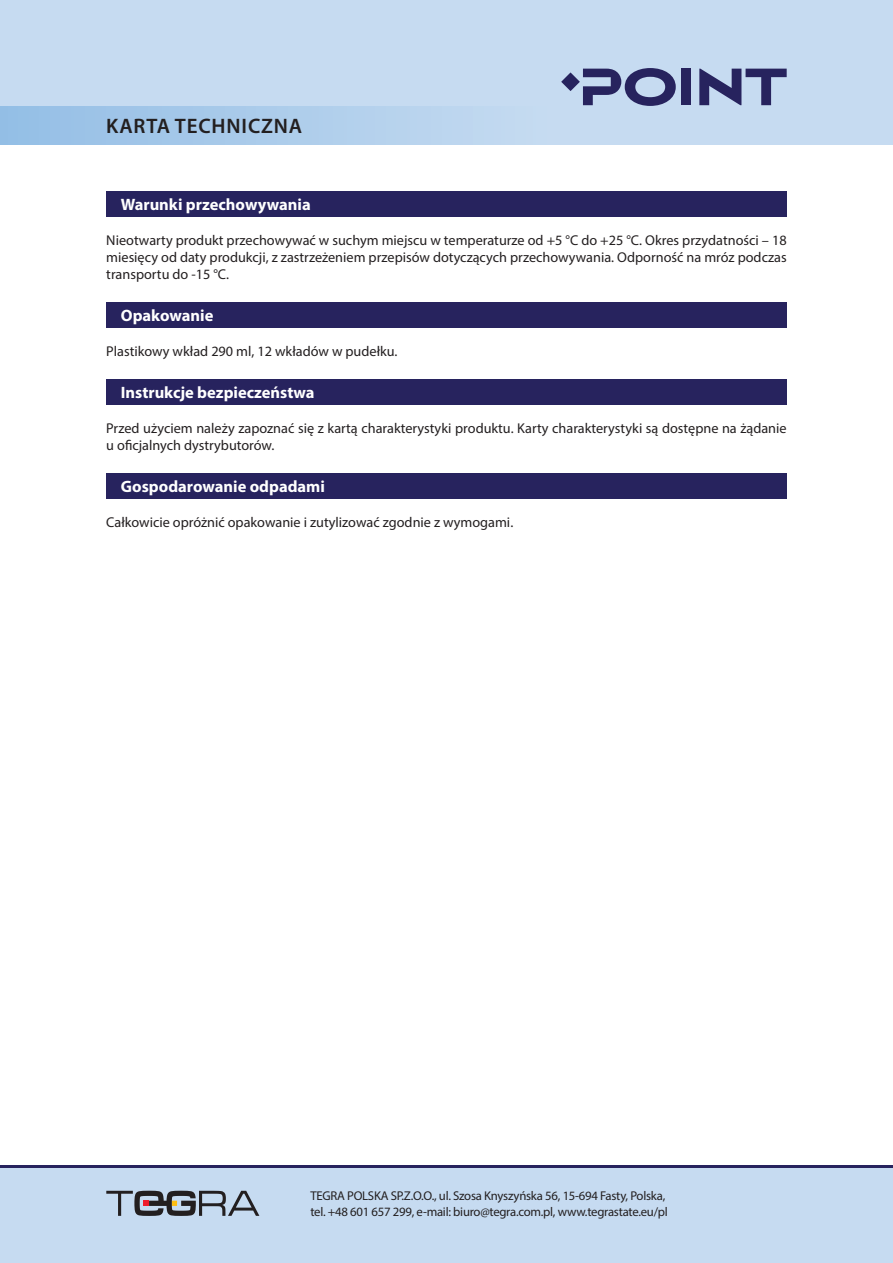
<style>
.page{position:relative;width:893px;height:1263px;background:#fff}
.page>*{position:absolute;margin:0;border:0;box-sizing:border-box;transform-origin:0 0}
.t1{font:600 21px "Myriad Pro";letter-spacing:.04em;color:#231f20}
.t2{font:700 16.5px "Myriad Pro";color:#fff}
.Tekstas_paprastas{font:14.25px/17.1px "Myriad Pro";color:#231f20;text-align:justify}
.t3{font:12.75px/15.3px "Myriad Pro";letter-spacing:-.02em;color:#231f20}
</style>
<div class="page">
<div style="left:0;top:0;width:893px;height:145px;background:#c6dbf1"></div>
<div style="left:0;top:106px;width:893px;height:39px;background:linear-gradient(to right,#9bc2e7,#d2e2f4)"></div>
<div style="left:0;top:1165px;width:893px;height:98px;background:#c6dbf1"></div>
<hr style="left:0;top:1165px;width:893px;height:2px;background:#27235e">
<svg style="left:106px;top:1191px;width:153px;height:25px"></svg>
<div style="left:681px;top:69px;width:10px;height:36px;background:#27235e"></div>
<svg style="left:699px;top:69px;width:88px;height:36px"></svg>
<svg style="left:583px;top:68px;width:93px;height:38px"></svg>
<svg style="left:561px;top:73px;width:19px;height:18px"></svg>
<div style="left:106px;top:191px;width:681px;height:26px;background:#27235e"></div>
<div style="left:106px;top:302px;width:681px;height:26px;background:#27235e"></div>
<div style="left:106px;top:379px;width:681px;height:26px;background:#27235e"></div>
<div style="left:106px;top:473px;width:681px;height:26px;background:#27235e"></div>
<h1 class="t1" style="left:106px;top:112px;width:198px">KARTA TECHNICZNA</h1>
<p class="t2" style="left:121px;top:194px;width:192px">Warunki przechowywania</p>
<p class="Tekstas_paprastas" style="left:106px;top:231px;width:682px">Nieotwarty produkt przechowywać w suchym miejscu w temperaturze od +5 °C do +25 °C. Okres przydatności – 18 miesięcy od daty produkcji, z zastrzeżeniem przepisów dotyczących przechowywania. Odporność na mróz podczas transportu do -15 °C.</p>
<p class="t2" style="left:121px;top:305px;width:94px">Opakowanie</p>
<p class="Tekstas_paprastas" style="left:106px;top:343px;width:293px">Plastikowy wkład 290 ml, 12 wkładów w pudełku.</p>
<p class="t2" style="left:121px;top:382px;width:195px">Instrukcje bezpieczeństwa</p>
<p class="Tekstas_paprastas" style="left:106px;top:419px;width:682px">Przed użyciem należy zapoznać się z kartą charakterystyki produktu. Karty charakterystyki są dostępne na żądanie u oficjalnych dystrybutorów.</p>
<p class="t2" style="left:121px;top:476px;width:206px">Gospodarowanie odpadami</p>
<p class="Tekstas_paprastas" style="left:106px;top:513px;width:408px">Całkowicie opróżnić opakowanie i zutylizować zgodnie z wymogami.</p>
<p class="t3" style="left:310px;top:1188px;width:359px">TEGRA POLSKA SP.Z.O.O., ul. Szosa Knyszyńska 56, 15-694 Fasty, Polska, tel. +48 601 657 299, e-mail: biuro@tegra.com.pl, www.tegrastate.eu/pl</p>
</div>
